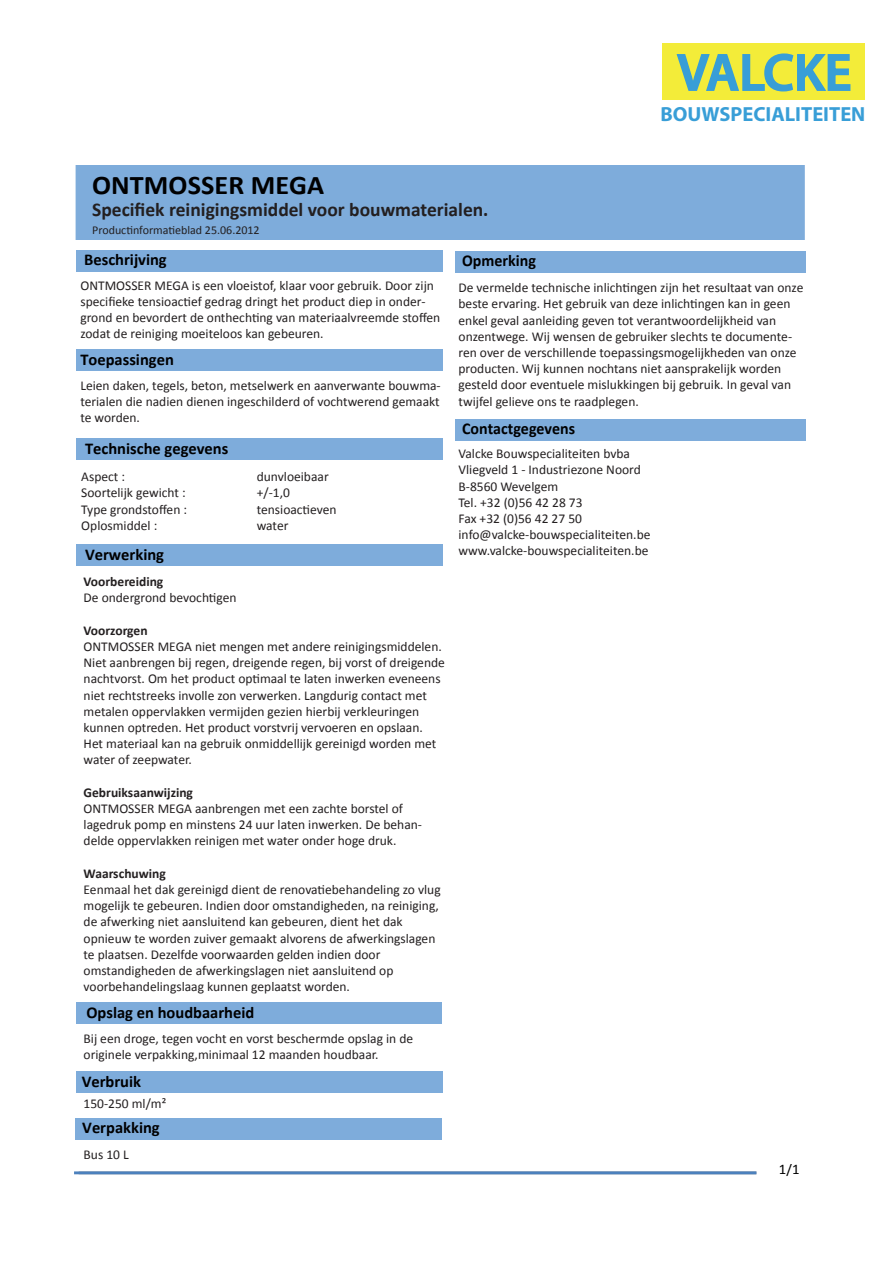
<style>
.page{position:relative;width:893px;height:1263px;background:#fff}
.page>*{position:absolute;margin:0;border:0;box-sizing:border-box;transform-origin:0 0}
.t1{font:600 52.5px "Myriad Pro";color:#389ed7}
.t2{font:700 27px "Calibri";letter-spacing:.005em;color:#000001;scale:1.04 1}
.t3{font:700 20.4px "Myriad Pro";color:#389ed7}
.t4{font:700 19.5px "Calibri";color:#231f20}
.t5{font:700 16.5px "Calibri";color:#000001}
.t6{font:14.7px "Calibri";color:#000001}
.t7{font:13.5px/16.2px "Calibri";color:#231f20}
.t8{font:700 13.5px "Calibri";color:#231f20}
.t9{font:12px "Calibri";color:#231f20}
</style>
<div class="page">
<div style="left:76px;top:166px;width:728px;height:74px;background:#7eacdb"></div>
<hr style="left:74px;top:1171px;width:682px;height:3px;background:#4c81bd">
<div style="left:76px;top:250px;width:367px;height:22px;background:#7eacdb"></div>
<div style="left:662px;top:43px;width:202px;height:57px;background:#f3ec39"></div>
<svg style="left:676px;top:53px;width:175px;height:39px"></svg>
<div style="left:76px;top:350px;width:367px;height:21px;background:#7eacdb"></div>
<div style="left:76px;top:438px;width:367px;height:22px;background:#7eacdb"></div>
<div style="left:76px;top:544px;width:367px;height:22px;background:#7eacdb"></div>
<div style="left:455px;top:251px;width:350px;height:21px;background:#7eacdb"></div>
<div style="left:455px;top:419px;width:350px;height:22px;background:#7eacdb"></div>
<div style="left:76px;top:1002px;width:366px;height:22px;background:#7eacdb"></div>
<div style="left:76px;top:1071px;width:366px;height:22px;background:#7eacdb"></div>
<div style="left:76px;top:1118px;width:366px;height:22px;background:#7eacdb"></div>
<h1 class="t1" style="left:677px;top:39px;width:176px">VALCKE</h1>
<h3 class="t3" style="left:660px;top:101px;width:206px">BOUWSPECIALITEITEN</h3>
<h2 class="t2" style="left:92px;top:168px;width:225px">ONTMOSSER MEGA</h2>
<p class="t9" style="left:92px;top:223px;width:169px">Productinformatieblad 25.06.2012</p>
<h3 class="t4" style="left:92px;top:197px;width:398px">Specifiek reinigingsmiddel voor bouwmaterialen.</h3>
<p class="t5" style="left:84px;top:249px;width:84px">Beschrijving</p>
<p class="t7" style="left:80px;top:277px;width:361px">ONTMOSSER MEGA is een vloeistof, klaar voor gebruik. Door zijn specifieke tensioactief gedrag dringt het product diep in onder&shy;grond en bevordert de onthechting van materiaalvreemde stoffen zodat de reiniging moeiteloos kan gebeuren.</p>
<p class="t5" style="left:462px;top:250px;width:75px">Opmerking</p>
<p class="t7" style="left:458px;top:280px;width:346px">De vermelde technische inlichtingen zijn het resultaat van onze beste ervaring. Het gebruik van deze inlichtingen kan in geen enkel geval aanleiding geven tot verantwoordelijkheid van onzentwege. Wij wensen de gebruiker slechts te documente&shy;ren over de verschillende toepassingsmogelijkheden van onze producten. Wij kunnen nochtans niet aansprakelijk worden gesteld door eventuele mislukkingen bij gebruik. In geval van twijfel gelieve ons te raadplegen.</p>
<p class="t5" style="left:462px;top:418px;width:114px">Contactgegevens</p>
<p class="t7" style="left:458px;top:446px;width:193px">Valcke Bouwspecialiteiten bvba<br>Vliegveld 1 - Industriezone Noord<br>B-8560 Wevelgem<br>Tel. +32 (0)56 42 28 73<br>Fax +32 (0)56 42 27 50 info@valcke-bouwspecialiteiten.be www.valcke-bouwspecialiteiten.be</p>
<p class="t5" style="left:80px;top:349px;width:95px">Toepassingen</p>
<p class="t7" style="left:80px;top:377px;width:362px;text-align:justify">Leien daken, tegels, beton, metselwerk en aanverwante bouwma&shy;terialen die nadien dienen ingeschilderd of vochtwerend gemaakt te worden.</p>
<p class="t5" style="left:85px;top:438px;width:145px">Technische gegevens</p>
<p class="t7" style="left:81px;top:469px;width:107px">Aspect :<br>Soortelijk gewicht :<br>Type grondstoffen :<br>Oplosmiddel :</p>
<p class="t7" style="left:257px;top:469px;width:81px">dunvloeibaar +/-1,0 tensioactieven water</p>
<p class="t5" style="left:85px;top:544px;width:81px">Verwerking</p>
<p class="t8" style="left:84px;top:573px;width:81px">Voorbereiding</p>
<p class="t7" style="left:84px;top:590px;width:154px">De ondergrond bevochtigen</p>
<p class="t8" style="left:84px;top:622px;width:65px">Voorzorgen</p>
<p class="t7" style="left:84px;top:638px;width:363px">ONTMOSSER MEGA niet mengen met andere reinigingsmiddelen.<br>Niet aanbrengen bij regen, dreigende regen, bij vorst of dreigende nachtvorst. Om het product optimaal te laten inwerken eveneens niet rechtstreeks involle zon verwerken. Langdurig contact met metalen oppervlakken vermijden gezien hierbij verkleuringen kunnen optreden. Het product vorstvrij vervoeren en opslaan.<br>Het materiaal kan na gebruik onmiddellijk gereinigd worden met water of zeepwater.</p>
<p class="t8" style="left:84px;top:784px;width:111px">Gebruiksaanwijzing</p>
<p class="t7" style="left:84px;top:800px;width:340px">ONTMOSSER MEGA aanbrengen met een zachte borstel of lagedruk pomp en minstens 24 uur laten inwerken. De behan&shy;delde oppervlakken reinigen met water onder hoge druk.</p>
<p class="t8" style="left:84px;top:865px;width:84px">Waarschuwing</p>
<p class="t7" style="left:84px;top:881px;width:358px">Eenmaal het dak gereinigd dient de renovatiebehandeling zo vlug mogelijk te gebeuren. Indien door omstandigheden, na reiniging, de afwerking niet aansluitend kan gebeuren, dient het dak opnieuw te worden zuiver gemaakt alvorens de afwerkingslagen te plaatsen. Dezelfde voorwaarden gelden indien door omstandigheden de afwerkingslagen niet aansluitend op voorbehandelingslaag kunnen geplaatst worden.</p>
<p class="t5" style="left:86px;top:1002px;width:169px">Opslag en houdbaarheid</p>
<p class="t7" style="left:84px;top:1030px;width:331px">Bij een droge, tegen vocht en vorst beschermde opslag in de originele verpakking,minimaal 12 maanden houdbaar.</p>
<p class="t5" style="left:82px;top:1071px;width:61px">Verbruik</p>
<p class="t5" style="left:82px;top:1117px;width:79px">Verpakking</p>
<p class="t7" style="left:84px;top:1096px;width:84px">150-250 ml/m²</p>
<p class="t7" style="left:84px;top:1146px;width:47px">Bus 10 L</p>
<p class="t6" style="left:778px;top:1160px;width:22px">1/1</p>
</div>
